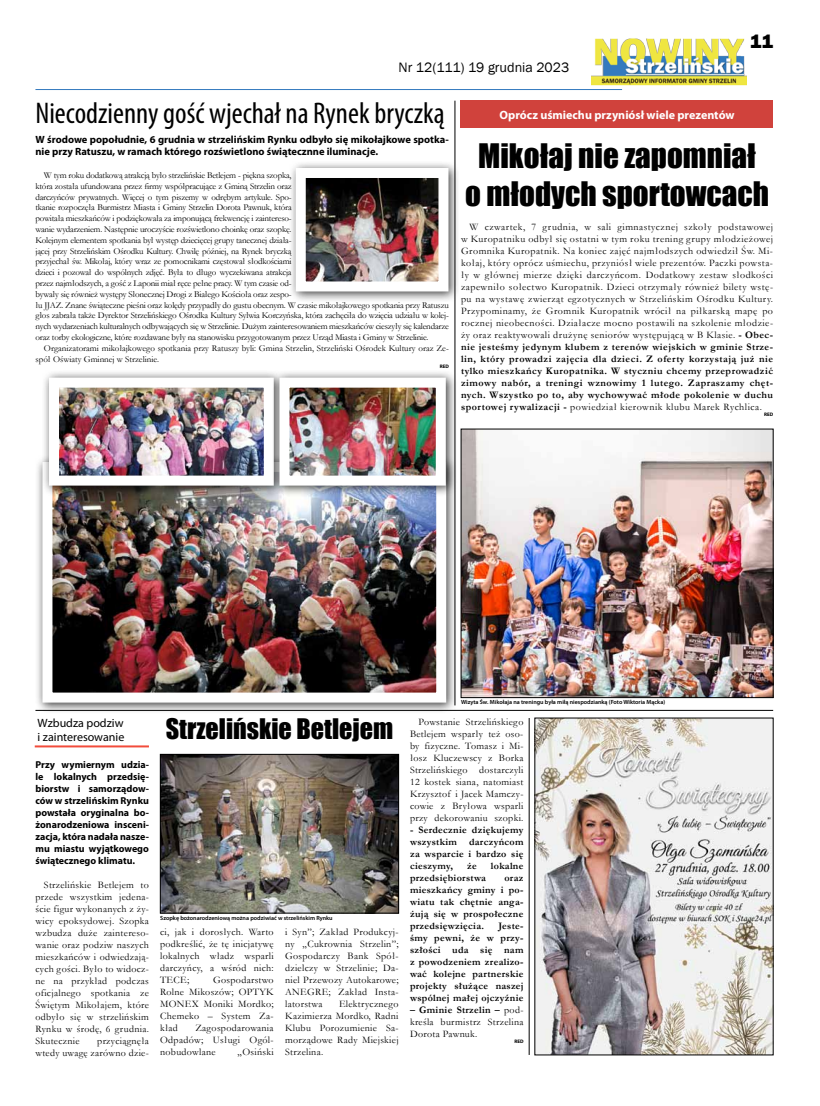
<style>
.page{position:relative;width:820px;height:1106px;background:#fff}
.page>*{position:absolute;margin:0;border:0;box-sizing:border-box;transform-origin:0 0}
.t1{font:31px/37.2px "Impact";color:#000;text-align:center}
.t2{font:condensed 30px "Myriad Pro";color:#000}
.t3{font:26px "Impact";color:#000}
.t4{font:800 20px "Franklin Gothic";color:#000}
.t5{font:14px "Franklin Gothic";color:#000}
.t6{font:700 12px "Myriad Pro";color:#fff}
.t7{font:12px/14.4px "Myriad Pro";color:#000}
.t8{font:700 10.5px/12px "Myriad Pro";color:#000}
.t9{font:10px/12px "Garamond";letter-spacing:.03em;color:#000;text-align:justify}
.t10{font:700 10px/12px "Garamond";letter-spacing:.03em;color:#000;text-align:justify}
.t11{font:700 10px/12px "Myriad Pro";color:#000;text-align:justify}
.t12{font:9px/10.8px "Garamond";letter-spacing:-.02em;color:#000}
.t13{font:9px/10.8px "Garamond";color:#000}
.t14{font:600 6px "Myriad Pro";color:#000}
.t15{font:700 5px "Myriad Pro";color:#000}
.s1{font-weight:700}
</style>
<div class="page">
<div style="left:460px;top:101px;width:312px;height:27px;background:#d0423c"></div>
<hr style="left:35px;top:89px;width:586px;height:1px;background:#3379be">
<img style="left:591px;top:38px;width:155px;height:47px">
<img style="left:536px;top:720px;width:235px;height:333px">
<div style="left:35px;top:454px;width:422px;height:260px;background:#000;opacity:.75"></div>
<img style="left:53px;top:497px;width:382px;height:194px">
<div style="left:42px;top:462px;width:404px;height:240px;border:10px solid #fff"></div>
<div style="left:41px;top:370px;width:244px;height:127px;background:#000;opacity:.75"></div>
<img style="left:60px;top:388px;width:203px;height:86px">
<div style="left:49px;top:377px;width:225px;height:108px;border:10px solid #fff"></div>
<img style="left:162px;top:756px;width:234px;height:155px">
<div style="left:160px;top:754px;width:238px;height:159px;border:1px solid #000"></div>
<img style="left:463px;top:431px;width:308px;height:264px">
<hr style="left:35px;top:745px;width:114px;height:2px;background:#f24c3b">
<hr style="left:35px;top:710px;width:737px;height:1px;background:#000">
<hr style="left:528px;top:718px;width:1px;height:336px;background:#000">
<hr style="left:454px;top:101px;width:1px;height:604px;background:#000">
<div style="left:288px;top:160px;width:172px;height:143px;background:#000;opacity:.75"></div>
<img style="left:306px;top:179px;width:131px;height:101px">
<div style="left:295px;top:168px;width:153px;height:123px;border:10px solid #fff"></div>
<div style="left:272px;top:370px;width:185px;height:127px;background:#000;opacity:.75"></div>
<img style="left:290px;top:388px;width:144px;height:86px">
<div style="left:279px;top:377px;width:166px;height:108px;border:10px solid #fff"></div>
<h3 class="t5" style="left:398px;top:59px;width:172px">Nr 12(111) 19 grudnia 2023</h3>
<h3 class="t4" style="left:749px;top:28px;width:25px">11</h3>
<h2 class="t2" style="left:35px;top:95px;width:410px">Niecodzienny gość wjechał na Rynek bryczką</h2>
<p class="t8" style="left:35px;top:133px;width:414px">W środowe popołudnie, 6 grudnia w strzelińskim Rynku odbyło się mikołajkowe spotka&shy;nie przy Ratuszu, w ramach którego rozświetlono świątecznne iluminacje.</p>
<p class="t12" style="left:35px;top:169px;width:415px;text-indent:9px">W tym roku dodatkową atrakcją było strzelińskie Betlejem - piękna szopka,<br>która została ufundowana przez firmy współpracujące z Gminą Strzelin oraz<br>darczyńców prywatnych. Więcej o tym piszemy w odrębym artykule. Spo-<br>tkanie rozpoczęła Burmistrz Miasta i Gminy Strzelin Dorota Pawnuk, która<br>powitała mieszkańców i podziękowała za imponującą frekwencję i zaintereso-<br>wanie wydarzeniem. Następnie uroczyście rozświetlono choinkę oraz szopkę.<br>Kolejnym elementem spotkania był występ dziecięcej grupy tanecznej działa-<br>jącej przy Strzelińskim Ośrodku Kultury. Chwilę później, na Rynek bryczką<br>przyjechał św. Mikołaj, który wraz ze pomocnikami częstował słodkościami<br>dzieci i pozował do wspólnych zdjęć. Była to długo wyczekiwana atrakcja<br>przez najmłodszych, a gość z Laponii miał ręce pełne pracy. W tym czasie od-<br>bywały się również występy Słonecznej Drogi z Białego Kościoła oraz zespo-<br>łu JJAZ. Znane świąteczne pieśni oraz kolędy przypadły do gustu obecnym. W czasie mikołajkowego spotkania przy Ratuszu głos zabrała także Dyrektor Strzelińskiego Ośrodka Kultury Sylwia Korczyńska, która zachęciła do wzięcia udziału w kolej&shy;nych wydarzeniach kulturalnych odbywających się w Strzelinie. Dużym zainteresowaniem mieszkańców cieszyły się kalendarze oraz torby ekologiczne, które rozdawane były na stanowisku przygotowanym przez Urząd Miasta i Gminy w Strzelinie.</p>
<p class="t13" style="left:35px;top:342px;width:414px;text-indent:9px">Organizatorami mikołajkowego spotkania przy Ratuszy byli: Gmina Strzelin, Strzeliński Ośrodek Kultury oraz Ze&shy;spół Oświaty Gminnej w Strzelinie.</p>
<p class="t15" style="left:439px;top:363px;width:11px">RED</p>
<p class="t6" style="left:499px;top:107px;width:236px">Oprócz uśmiechu przyniósł wiele prezentów</p>
<h1 class="t1" style="left:465px;top:137px;width:305px">Mikołaj nie zapomniał<br>o młodych sportowcach</h1>
<p class="t9" style="left:461px;top:220px;width:313px;text-indent:9px">W czwartek, 7 grudnia, w sali gimnastycznej szkoły podstawowej w Kuropatniku odbył się ostatni w tym roku trening grupy młodzieżowej Gromnika Kuropatnik. Na koniec zajęć najmłodszych odwiedził Św. Mi&shy;kołaj, który oprócz uśmiechu, przyniósł wiele prezentów. Paczki powsta&shy;ły w głównej mierze dzięki darczyńcom. Dodatkowy zestaw słodkości zapewniło sołectwo Kuropatnik. Dzieci otrzymały również bilety wstę&shy;pu na wystawę zwierząt egzotycznych w Strzelińskim Ośrodku Kultury.<br>Przypominamy, że Gromnik Kuropatnik wrócił na piłkarską mapę po rocznej nieobecności. Działacze mocno postawili na szkolenie młodzie&shy;ży oraz reaktywowali drużynę seniorów występującą w B Klasie. <span class="s1">- Obec&shy;nie jesteśmy jedynym klubem z terenów wiejskich w gminie Strze&shy;lin, który prowadzi zajęcia dla dzieci. Z oferty korzystają już nie tylko mieszkańcy Kuropatnika. W styczniu chcemy przeprowadzić zimowy nabór, a treningi wznowimy 1 lutego. Zapraszamy chęt&shy;nych. Wszystko po to, aby wychowywać młode pokolenie w duchu sportowej rywalizacji -</span> powiedział kierownik klubu Marek Rychlica.</p>
<p class="t15" style="left:763px;top:410px;width:11px">RED</p>
<p class="t14" style="left:461px;top:698px;width:206px">Wizyta Św. Mikołaja na treningu była miłą niespodzianką (Foto Wiktoria Mącka)</p>
<p class="t7" style="left:38px;top:715px;width:88px">Wzbudza podziw i zainteresowanie</p>
<h3 class="t3" style="left:166px;top:708px;width:229px">Strzelińskie Betlejem</h3>
<p class="t11" style="left:35px;top:758px;width:115px">Przy wymiernym udzia&shy;le lokalnych przedsię&shy;biorstw i samorządow&shy;ców w strzelińskim Rynku powstała oryginalna bo&shy;żonarodzeniowa insceni&shy;zacja, która nadała nasze&shy;mu miastu wyjątkowego świątecznego klimatu.</p>
<p class="t9" style="left:35px;top:878px;width:115px;text-indent:8px">Strzelińskie Betlejem to przede wszystkim jedena&shy;ście figur wykonanych z ży&shy;wicy epoksydowej. Szopka wzbudza duże zaintereso&shy;wanie oraz podziw naszych mieszkańców i odwiedzają&shy;cych gości. Było to widocz&shy;ne na przykład podczas oficjalnego spotkania ze Świętym Mikołajem, które odbyło się w strzelińskim Rynku w środę, 6 grudnia.<br>Skutecznie</p>
<p class="t9" style="left:35px;top:1034px;width:115px;text-align:right">przyciągnęła<br>wtedy uwagę zarówno dzie-</p>
<p class="t14" style="left:160px;top:914px;width:174px">Szopkę bożonarodzeniową można podziwiać w strzelińskim Rynku</p>
<p class="t9" style="left:160px;top:925px;width:115px">ci, jak i dorosłych. Warto podkreślić, że tę inicjatywę lokalnych władz wsparli darczyńcy, a wśród nich:<br>TECE;</p>
<p class="t9" style="left:160px;top:973px;width:115px;text-indent:53px">Gospodarstwo Rolne Mikoszów; OPTYK MONEX Moniki Mordko; Chemeko – System Za&shy;kład</p>
<p class="t9" style="left:160px;top:1021px;width:115px;text-indent:35px">Zagospodarowania Odpadów; Usługi Ogól&shy;nobudowlane</p>
<p class="t9" style="left:237px;top:1045px;width:38px">„Osiński</p>
<p class="t9" style="left:285px;top:925px;width:115px">i Syn”; Zakład Produkcyj&shy;ny „Cukrownia Strzelin”; Gospodarczy Bank Spół&shy;dzielczy w Strzelinie; Da&shy;niel Przewozy Autokarowe; ANEGRE; Zakład Insta&shy;latorstwa</p>
<p class="t9" style="left:285px;top:997px;width:115px;text-indent:54px">Elektrycznego Kazimierza Mordko, Radni Klubu Porozumienie Sa&shy;morządowe Rady Miejskiej Strzelina.</p>
<p class="t9" style="left:410px;top:715px;width:115px;text-indent:8px">Powstanie Strzelińskiego Betlejem wsparły też oso&shy;by fizyczne. Tomasz i Mi&shy;łosz Kluczewscy z Borka Strzelińskiego dostarczyli 12 kostek siana, natomiast Krzysztof i Jacek Mamczy&shy;cowie z Bryłowa wsparli przy dekorowaniu szopki.</p>
<p class="t10" style="left:410px;top:823px;width:115px">- Serdecznie dziękujemy wszystkim darczyńcom za wsparcie i bardzo się cieszymy,</p>
<p class="t10" style="left:467px;top:859px;width:11px">że</p>
<p class="t10" style="left:490px;top:859px;width:34px">lokalne</p>
<p class="t10" style="left:410px;top:871px;width:77px">przedsiębiorstwa</p>
<p class="t10" style="left:410px;top:871px;width:115px;text-indent:94px">oraz mieszkańcy gminy i po&shy;wiatu tak chętnie anga&shy;żują się w prospołeczne przedsięwzięcia.</p>
<p class="t10" style="left:410px;top:919px;width:115px;text-indent:89px">Jeste&shy;śmy pewni, że w przy&shy;szłości uda się nam z powodzeniem zrealizo&shy;wać kolejne partnerskie projekty służące naszej wspólnej małej ojczyźnie</p>
<p class="t9" style="left:410px;top:1003px;width:115px"><span class="s1">– Gminie Strzelin –</span> pod&shy;kreśla burmistrz Strzelina Dorota Pawnuk.</p>
<p class="t15" style="left:514px;top:1037px;width:11px">RED</p>
</div>
